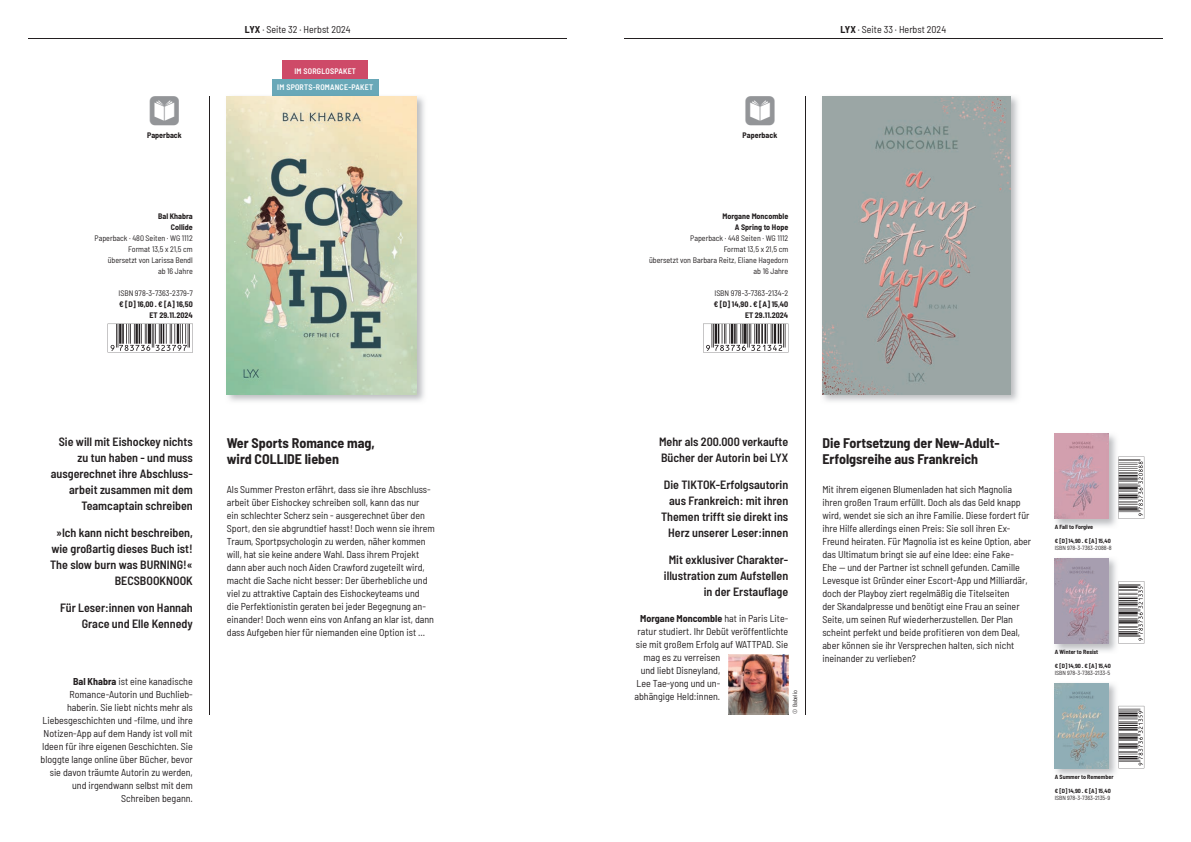
<style>
.page{position:relative;width:1191px;height:842px;background:#fff}
.page>*{position:absolute;margin:0;border:0;box-sizing:border-box;transform-origin:0 0}
.t1{font:700 semi-condensed 14px/16px "Barlow";color:#231f20}
.t2{font:600 semi-condensed 12px/16px "Barlow";color:#231f20;text-align:right}
.t3{font:semi-condensed 10px/13px "Barlow";color:#231f20}
.t4{font:700 semi-condensed 10px "Barlow";color:#231f20}
.t5{font:semi-condensed 8px/11px "Barlow";color:#231f20;text-align:right}
.t6{font:700 semi-condensed 8px/11px "Barlow";color:#231f20;text-align:right}
.t7{font:600 semi-condensed 8px/16.1px "Barlow";letter-spacing:.025em;color:#fff;text-align:center}
.t8{font:700 semi-condensed 6px "Barlow";color:#231f20}
.t9{font:semi-condensed 6px "Barlow";color:#231f20}
.s1{font-weight:700}
.s2{font-weight:400}
</style>
<div class="page">
<hr style="left:624px;top:38px;width:538px;height:1px;background:#231f20">
<hr style="left:805px;top:96px;width:1px;height:618px;background:#231f20">
<img style="left:822px;top:96px;width:196px;height:306px">
<img style="left:822px;top:96px;width:188px;height:298px">
<img style="left:1054px;top:558px;width:65px;height:94px">
<img style="left:1054px;top:558px;width:54px;height:85px">
<img style="left:1054px;top:683px;width:65px;height:93px">
<img style="left:1054px;top:683px;width:54px;height:85px">
<img style="left:1054px;top:433px;width:62px;height:94px">
<img style="left:1054px;top:434px;width:54px;height:85px">
<img style="left:729px;top:655px;width:59px;height:59px">
<svg style="left:1118px;top:706px;width:26px;height:62px"></svg>
<svg style="left:1118px;top:581px;width:26px;height:62px"></svg>
<svg style="left:1118px;top:456px;width:26px;height:63px"></svg>
<svg style="left:703px;top:324px;width:83px;height:28px"></svg>
<hr style="left:28px;top:38px;width:539px;height:1px;background:#231f20">
<hr style="left:210px;top:96px;width:1px;height:618px;background:#231f20">
<svg style="left:110px;top:324px;width:83px;height:28px"></svg>
<div style="left:283px;top:60px;width:85px;height:34px;background:#ce4a68"></div>
<div style="left:272px;top:79px;width:106px;height:34px;background:#69a8b8"></div>
<img style="left:226px;top:94px;width:199px;height:308px">
<img style="left:272px;top:94px;width:106px;height:2px">
<img style="left:227px;top:96px;width:190px;height:298px">
<p class="t6" style="left:147px;top:129px;width:36px">Paperback</p>
<p class="t6" style="left:158px;top:211px;width:36px">Bal Khabra<br>Collide</p>
<p class="t5" style="left:95px;top:232px;width:100px">Paperback · 480 Seiten · WG 1112<br>Format 13,5 x 21,5 cm<br>übersetzt von Larissa Bendl<br>ab 16 Jahre</p>
<p class="t5" style="left:119px;top:287px;width:76px">ISBN 978-3-7363-2379-7</p>
<p class="t6" style="left:119px;top:299px;width:75px">€ [D] 16,00 · € [A] 16,50<br>ET 29.11.2024</p>
<p class="t3" style="left:245px;top:22px;width:107px"><span class="s1">LYX</span> · Seite 32 · Herbst 2024</p>
<p class="t7" style="left:277px;top:62px;width:98px">IM SORGLOSPAKET<br>IM SPORTS-ROMANCE-PAKET</p>
<p class="t2" style="left:51px;top:433px;width:143px">Sie will mit Eishockey nichts zu tun haben - und muss ausgerechnet ihre Abschluss&shy;arbeit zusammen mit dem<br>Teamcaptain schreiben</p>
<p class="t2" style="left:50px;top:524px;width:144px">»Ich kann nicht beschreiben, wie großartig dieses Buch ist!<br>The slow burn was BURNING!«<br>BECSBOOKNOOK</p>
<p class="t2" style="left:60px;top:599px;width:134px">Für Leser:innen von Hannah<br>Grace und Elle Kennedy</p>
<p class="t3" style="left:41px;top:675px;width:154px;text-align:right"><span class="s1">Bal Khabra</span> ist eine kanadische Romance-Autorin und Buchlieb&shy;haberin. Sie liebt nichts mehr als Liebesgeschichten und -filme, und ihre Notizen-App auf dem Handy ist voll mit Ideen für ihre eigenen Geschichten. Sie bloggte lange online über Bücher, bevor sie davon träumte Autorin zu werden, und irgendwann selbst mit dem Schreiben begann.</p>
<h1 class="t1" style="left:227px;top:434px;width:149px">Wer Sports Romance mag, wird COLLIDE lieben</h1>
<p class="t3" style="left:227px;top:482px;width:210px">Als Summer Preston erfährt, dass sie ihre Abschluss&shy;arbeit über Eishockey schreiben soll, kann das nur<br>ein schlechter Scherz sein - ausgerechnet über den Sport, den sie abgrundtief hasst! Doch wenn sie ihrem Traum, Sportpsychologin zu werden, näher kommen will, hat sie keine andere Wahl. Dass ihrem Projekt dann aber auch noch Aiden Crawford zugeteilt wird, macht die Sache nicht besser: Der überhebliche und viel zu attraktive Captain des Eishockeyteams und<br>die Perfektionistin geraten bei jeder Begegnung an&shy;einander! Doch wenn eins von Anfang an klar ist, dann dass Aufgeben hier für niemanden eine Option ist ...</p>
<p class="t6" style="left:742px;top:129px;width:36px">Paperback</p>
<p class="t6" style="left:722px;top:211px;width:67px">Morgane Moncomble<br>A Spring to Hope</p>
<p class="t5" style="left:649px;top:232px;width:141px">Paperback · 448 Seiten · WG 1112<br>Format 13,5 x 21,5 cm<br>übersetzt von Barbara Reitz, Eliane Hagedorn ab 16 Jahre</p>
<p class="t5" style="left:714px;top:287px;width:75px">ISBN 978-3-7363-2134-2</p>
<p class="t6" style="left:713px;top:299px;width:76px">€ [D] 14,90 · € [A] 15,40<br>ET 29.11.2024</p>
<p class="t3" style="left:840px;top:22px;width:107px"><span class="s1">LYX</span> · Seite 33 · Herbst 2024</p>
<p class="t2" style="left:659px;top:433px;width:131px;text-align:left">Mehr als 200.000 verkaufte<br>Bücher der Autorin bei LYX</p>
<p class="t2" style="left:661px;top:476px;width:129px">Die TIKTOK-Erfolgsautorin aus Frankreich: mit ihren<br>Themen trifft sie direkt ins<br>Herz unserer Leser:innen</p>
<p class="t2" style="left:664px;top:551px;width:126px">Mit exklusiver Charakter&shy;illustration zum Aufstellen in der Erstauflage</p>
<p class="t4" style="left:640px;top:613px;width:149px">Morgane Moncomble <span class="s2">hat in Paris Lite-</span></p>
<p class="t3" style="left:637px;top:625px;width:152px">ratur studiert. Ihr Debüt veröffentlichte</p>
<p class="t3" style="left:636px;top:638px;width:154px">sie mit großem Erfolg auf WATTPAD. Sie</p>
<p class="t3" style="left:643px;top:651px;width:78px">mag es zu verreisen</p>
<p class="t3" style="left:640px;top:664px;width:81px">und liebt Disneyland,</p>
<p class="t3" style="left:636px;top:677px;width:85px">Lee Tae-yong und un-</p>
<p class="t3" style="left:634px;top:690px;width:87px">abhängige Held:innen.</p>
<p class="t9" style="left:790px;top:714px;width:25px;rotate:-90deg">© Babelio</p>
<h1 class="t1" style="left:822px;top:434px;width:179px">Die Fortsetzung der New-Adult-<br>Erfolgsreihe aus Frankreich</h1>
<p class="t3" style="left:822px;top:482px;width:210px">Mit ihrem eigenen Blumenladen hat sich Magnolia ihren großen Traum erfüllt. Doch als das Geld knapp wird, wendet sie sich an ihre Familie. Diese fordert für ihre Hilfe allerdings einen Preis: Sie soll ihren Ex-Freund heiraten. Für Magnolia ist es keine Option, aber das Ultimatum bringt sie auf eine Idee: eine Fake-<br>Ehe — und der Partner ist schnell gefunden. Camille Levesque ist Gründer einer Escort-App und Milliardär, doch der Playboy ziert regelmäßig die Titelseiten<br>der Skandalpresse und benötigt eine Frau an seiner Seite, um seinen Ruf wiederherzustellen. Der Plan scheint perfekt und beide profitieren von dem Deal, aber können sie ihr Versprechen halten, sich nicht ineinander zu verlieben?</p>
<p class="t8" style="left:1054px;top:523px;width:40px">A Fall to Forgive</p>
<p class="t8" style="left:1054px;top:537px;width:57px">€ [D] 14,90 · € [A] 15,40</p>
<p class="t9" style="left:1054px;top:544px;width:58px">ISBN 978-3-7363-2088-8</p>
<p class="t8" style="left:1054px;top:648px;width:45px">A Winter to Resist</p>
<p class="t8" style="left:1054px;top:662px;width:57px">€ [D] 14,90 · € [A] 15,40</p>
<p class="t9" style="left:1054px;top:668px;width:57px">ISBN 978-3-7363-2133-5</p>
<p class="t8" style="left:1054px;top:773px;width:60px">A Summer to Remember</p>
<p class="t8" style="left:1054px;top:787px;width:57px">€ [D] 14,90 · € [A] 15,40</p>
<p class="t9" style="left:1054px;top:793px;width:57px">ISBN 978-3-7363-2135-9</p>
</div>
